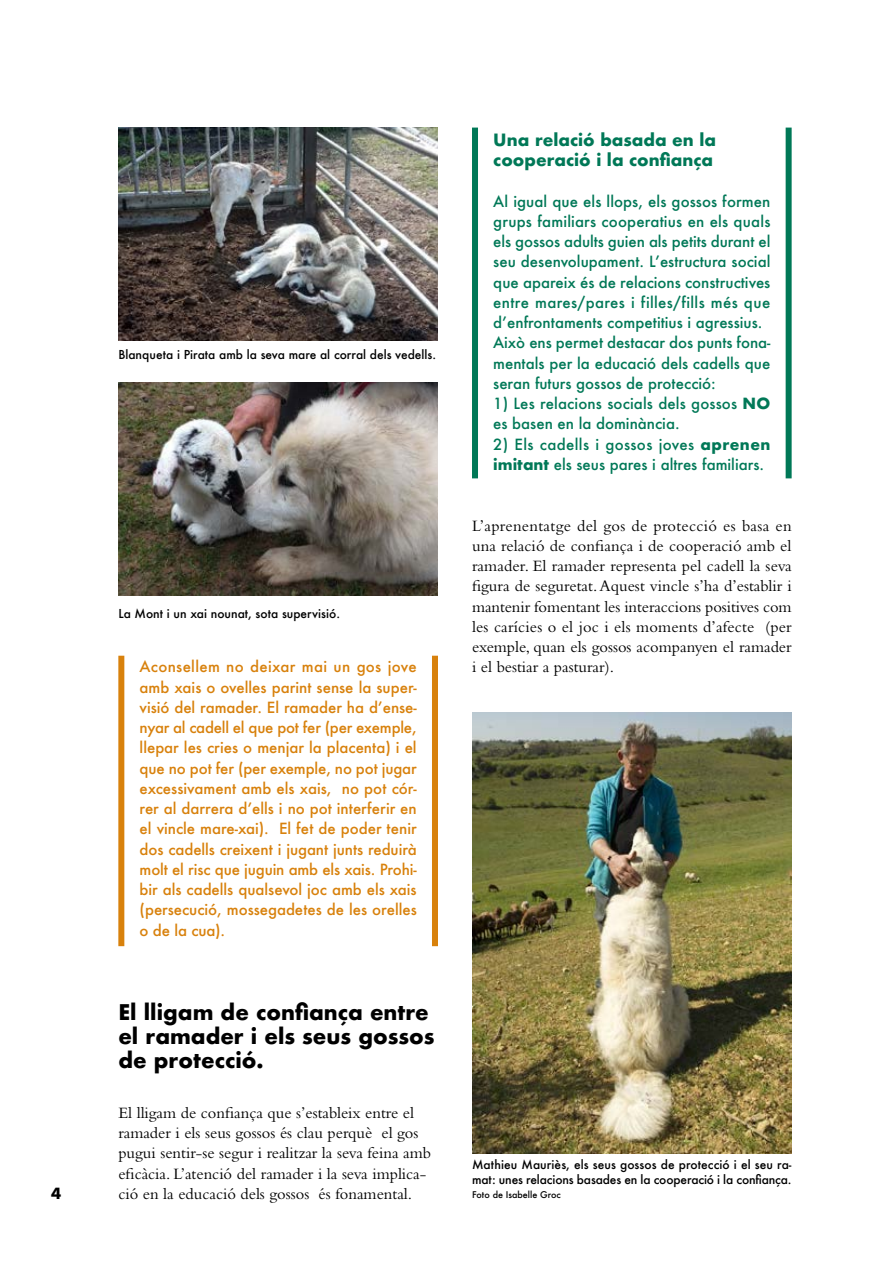
<style>
.page{position:relative;width:893px;height:1263px;background:#fff}
.page>*{position:absolute;margin:0;border:0;box-sizing:border-box;transform-origin:0 0}
.t1{font:700 21px/24px "Futura";color:#000}
.t2{font:16.5px/20.2px "Bembo";color:#000}
.t3{font:700 16.5px/20.2px "Futura";color:#007857}
.t4{font:500 15px/20.2px "Futura";color:#007857}
.t5{font:500 15px/20.2px "Futura";letter-spacing:-.005em;color:#d8810c;text-align:justify}
.t6{font:700 15px "Futura";color:#000}
.t7{font:500 12px/15px "Futura";color:#000}
.t8{font:500 9px "Futura";color:#000}
.s1{font-weight:700}
</style>
<div class="page">
<img style="left:118px;top:128px;width:320px;height:212px">
<img style="left:118px;top:383px;width:320px;height:212px">
<div style="left:118px;top:656px;width:6px;height:290px;background:#d8810c"></div>
<div style="left:432px;top:656px;width:6px;height:290px;background:#d8810c"></div>
<div style="left:472px;top:128px;width:6px;height:350px;background:#007857"></div>
<div style="left:786px;top:128px;width:6px;height:350px;background:#007857"></div>
<img style="left:472px;top:713px;width:320px;height:440px">
<p class="t6" style="left:51px;top:1183px;width:12px">4</p>
<p class="t7" style="left:118px;top:346px;width:319px">Blanqueta i Pirata amb la seva mare al corral dels vedells.</p>
<p class="t7" style="left:118px;top:606px;width:223px">La Mont i un xai nounat, sota supervisió.</p>
<p class="t5" style="left:140px;top:656px;width:279px">Aconsellem no deixar mai un gos jove amb xais o ovelles parint sense la super&shy;visió del ramader. El ramader ha d’ense&shy;nyar al cadell el que pot fer (per exemple, llepar les cries o menjar la placenta) i el que no pot fer (per exemple, no pot jugar excessivament amb els xais, no pot cór&shy;rer al darrera d’ells i no pot interferir en el vincle mare-xai). El fet de poder tenir dos cadells creixent i jugant junts reduirà molt el risc que juguin amb els xais. Prohi&shy;bir als cadells qualsevol joc amb els xais (persecució, mossegadetes de les orelles o de la cua).</p>
<p class="t1" style="left:118px;top:1000px;width:318px">El lligam de confiança entre el ramader i els seus gossos de protecció.</p>
<p class="t2" style="left:118px;top:1102px;width:314px">El lligam de confiança que s’estableix entre el ramader i els seus gossos és clau perquè el gos pugui sentir-se segur i realitzar la seva feina amb eficàcia. L’atenció del ramader i la seva implica&shy;ció en la educació dels gossos és fonamental.</p>
<p class="t3" style="left:493px;top:129px;width:224px">Una relació basada en la cooperació i la confiança</p>
<p class="t4" style="left:493px;top:191px;width:279px">Al igual que els llops, els gossos formen grups familiars cooperatius en els quals els gossos adults guien als petits durant el seu desenvolupament. L’estructura social que apareix és de relacions constructives entre mares/pares i filles/fills més que d’enfrontaments competitius i agressius.<br>Això ens permet destacar dos punts fona&shy;mentals per la educació dels cadells que seran futurs gossos de protecció:</p>
<p class="t4" style="left:493px;top:393px;width:279px">1) Les relacions socials dels gossos <span class="s1">NO </span>es basen en la dominància.</p>
<p class="t4" style="left:493px;top:434px;width:279px">2) Els cadells i gossos joves <span class="s1">aprenen imitant</span> els seus pares i altres familiars.</p>
<p class="t2" style="left:472px;top:515px;width:321px;text-align:justify">L’aprenentatge del gos de protecció es basa en una relació de confiança i de cooperació amb el ramader. El ramader representa pel cadell la seva figura de seguretat. Aquest vincle s’ha d’establir i mantenir fomentant les interaccions positives com les carícies o el joc i els moments d’afecte (per exemple, quan els gossos acompanyen el ramader i el bestiar a pasturar).</p>
<p class="t7" style="left:472px;top:1157px;width:321px">Mathieu Mauriès, els seus gossos de protecció i el seu ra&shy;mat: unes relacions basades en la cooperació i la confiança.</p>
<p class="t8" style="left:472px;top:1188px;width:90px">Foto de Isabelle Groc</p>
</div>
